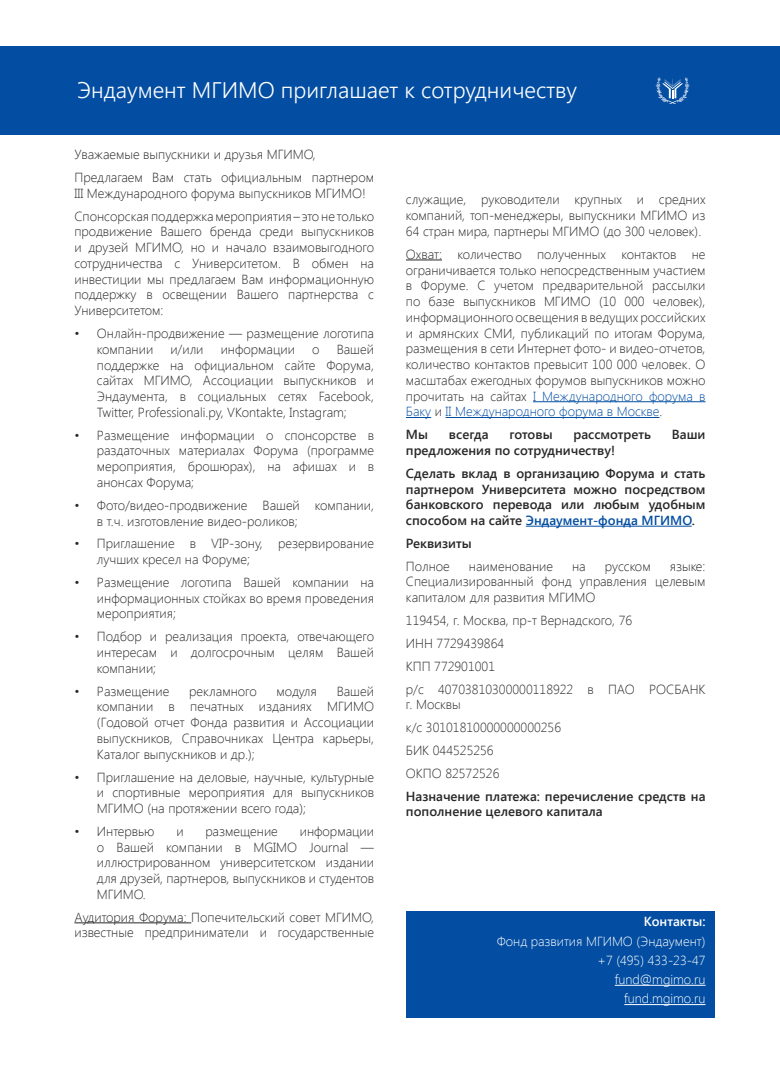
<style>
.page{position:relative;width:780px;height:1088px;background:#fff}
.page>*{position:absolute;margin:0;border:0;box-sizing:border-box;transform-origin:0 0}
.t1{font:300 22.5px "Segoe UI";color:#fff}
.t2{font:300 13.12px/15.8px "Segoe UI";color:#292829;text-align:justify}
.t3{font:600 13.12px/15.8px "Segoe UI";color:#292829}
.t4{font:300 13.12px/19.2px "Segoe UI";color:#fff;text-align:right}
.t5{font:600 13.12px "Segoe UI";color:#fff}
.s1{color:#034ea2}
</style>
<div class="page">
<hr style="left:74px;top:922px;width:117px;height:1px;background:#292829">
<div style="left:0;top:46px;width:780px;height:89px;background:#034ea2"></div>
<svg style="left:655px;top:77px;width:34px;height:27px"></svg>
<hr style="left:406px;top:260px;width:36px;height:1px;background:#292829">
<hr style="left:533px;top:401px;width:172px;height:1px;background:#034ea2">
<svg style="left:406px;top:417px;width:25px;height:1px"></svg>
<hr style="left:445px;top:417px;width:214px;height:1px;background:#034ea2">
<hr style="left:526px;top:526px;width:165px;height:1px;background:#034ea2">
<div style="left:406px;top:911px;width:308px;height:106px;background:#034ea2"></div>
<hr style="left:614px;top:985px;width:91px;height:1px;background:#fff">
<hr style="left:624px;top:1004px;width:81px;height:1px;background:#fff">
<h1 class="t1" style="left:77px;top:73px;width:501px">Эндаумент МГИМО приглашает к сотрудничеству</h1>
<p class="t2" style="left:74px;top:143px;width:301px;line-height:22.9px">Уважаемые выпускники и друзья МГИМО,<br>Предлагаем Вам стать официальным партнером</p>
<p class="t2" style="left:74px;top:181px;width:301px;line-height:22.9px">III Международного форума выпускников МГИМО!<br>Спонсорская поддержка мероприятия – это не только</p>
<p class="t2" style="left:74px;top:223px;width:301px">продвижение Вашего бренда среди выпускников и друзей МГИМО, но и начало взаимовыгодного сотрудничества с Университетом. В обмен на инвестиции мы предлагаем Вам информационную поддержку в освещении Вашего партнерства с Университетом:</p>
<p class="t2" style="left:97px;top:325px;width:278px;text-indent:-22px">• Онлайн-продвижение — размещение логотипа компании</p>
<p class="t2" style="left:97px;top:341px;width:278px;text-indent:240px">Вашей поддержке на официальном сайте Форума, сайтах МГИМО, Ассоциации выпускников и Эндаумента, в социальных сетях Facebook, Twitter, Professionali.ру, VKontakte, Instagram;</p>
<p class="t2" style="left:97px;top:427px;width:278px;text-indent:-22px">• Размещение информации о спонсорстве в раздаточных материалах Форума (программе мероприятия, брошюрах), на афишах и в анонсах Форума;</p>
<p class="t2" style="left:97px;top:497px;width:278px;text-indent:-22px">• Фото/видео-продвижение Вашей компании, в т.ч. изготовление видео-роликов;</p>
<p class="t2" style="left:97px;top:535px;width:278px;text-indent:-22px">• Приглашение в VIP-зону, резервирование лучших кресел на Форуме;</p>
<p class="t2" style="left:97px;top:574px;width:278px;text-indent:-22px">• Размещение логотипа Вашей компании на информационных стойках во время проведения мероприятия;</p>
<p class="t2" style="left:97px;top:628px;width:278px;text-indent:-22px">• Подбор и реализация проекта, отвечающего интересам и долгосрочным целям Вашей компании;</p>
<p class="t2" style="left:74px;top:683px;width:96px">• Размещение</p>
<p class="t2" style="left:189px;top:683px;width:69px">рекламного</p>
<p class="t2" style="left:276px;top:683px;width:42px">модуля</p>
<p class="t2" style="left:170px;top:341px;width:35px">и/или</p>
<p class="t2" style="left:221px;top:341px;width:76px">информации</p>
<p class="t2" style="left:312px;top:341px;width:9px">о</p>
<p class="t2" style="left:97px;top:683px;width:278px;text-indent:240px">Вашей компании в печатных изданиях МГИМО (Годовой отчет Фонда развития и Ассоциации выпускников, Справочниках Центра карьеры, Каталог выпускников и др.);</p>
<p class="t2" style="left:97px;top:768px;width:278px;text-indent:-22px">• Приглашение на деловые, научные, культурные и спортивные мероприятия для выпускников МГИМО (на протяжении всего года);</p>
<p class="t2" style="left:74px;top:823px;width:82px">• Интервью</p>
<p class="t2" style="left:176px;top:823px;width:9px">и</p>
<p class="t2" style="left:205px;top:823px;width:74px">размещение</p>
<p class="t2" style="left:97px;top:823px;width:278px;text-indent:203px">информации о Вашей компании в MGIMO Journal — иллюстрированном университетском издании для друзей, партнеров, выпускников и студентов МГИМО.</p>
<p class="t2" style="left:74px;top:909px;width:301px">Аудитория Форума: Попечительский совет МГИМО, известные предприниматели и государственные</p>
<p class="t2" style="left:406px;top:191px;width:301px">служащие, руководители крупных и средних компаний, топ-менеджеры, выпускники МГИМО из 64 стран мира, партнеры МГИМО (до 300 человек).</p>
<p class="t2" style="left:406px;top:246px;width:301px">Охват: количество полученных контактов не ограничивается только непосредственным участием в Форуме. С учетом предварительной рассылки по базе выпускников МГИМО (10 000 человек), информационного освещения в ведущих российских и армянских СМИ, публикаций по итогам Форума, размещения в сети Интернет фото- и видео-отчетов, количество контактов превысит 100 000 человек. О масштабах ежегодных форумов выпускников можно прочитать на сайтах <span class="s1">I Международного форума в Баку</span> и <span class="s1">II Международного форума в Москве</span>.</p>
<p class="t3" style="left:406px;top:426px;width:24px">Мы</p>
<p class="t3" style="left:449px;top:426px;width:41px">всегда</p>
<p class="t3" style="left:509px;top:426px;width:45px">готовы</p>
<p class="t3" style="left:573px;top:426px;width:79px">рассмотреть</p>
<p class="t3" style="left:672px;top:426px;width:35px">Ваши</p>
<p class="t3" style="left:406px;top:438px;width:301px;line-height:22.9px">предложения по сотрудничеству!<br>Сделать вклад в организацию Форума и стать</p>
<p class="t3" style="left:406px;top:480px;width:301px;text-align:justify">партнером Университета можно посредством банковского перевода или любым удобным способом на сайте <span class="s1">Эндаумент-фонда МГИМО</span>.</p>
<p class="t3" style="left:406px;top:535px;width:67px">Реквизиты</p>
<p class="t2" style="left:406px;top:558px;width:45px">Полное</p>
<p class="t2" style="left:469px;top:558px;width:86px">наименование</p>
<p class="t2" style="left:572px;top:558px;width:15px">на</p>
<p class="t2" style="left:604px;top:558px;width:47px">русском</p>
<p class="t2" style="left:406px;top:558px;width:301px;text-indent:264px">языке:<br>Специализированный фонд управления целевым капиталом для развития МГИМО</p>
<p class="t2" style="left:406px;top:608px;width:301px;line-height:22.9px;text-align:left">119454, г. Москва, пр-т Вернадского, 76<br>ИНН 7729439864<br>КПП 772901001<br>р/с 40703810300000118922 в ПАО РОСБАНК</p>
<p class="t2" style="left:406px;top:693px;width:157px;line-height:22.9px;text-align:left">г. Москвы<br>к/с 30101810000000000256<br>БИК 044525256<br>ОКПО 82572526</p>
<p class="t3" style="left:406px;top:787px;width:301px">Назначение платежа: перечисление средств на пополнение целевого капитала</p>
<p class="t5" style="left:644px;top:912px;width:63px">Контакты:</p>
<p class="t4" style="left:496px;top:931px;width:210px">Фонд развития МГИМО (Эндаумент) +7 (495) 433-23-47<br>fund@mgimo.ru<br>fund.mgimo.ru</p>
</div>
